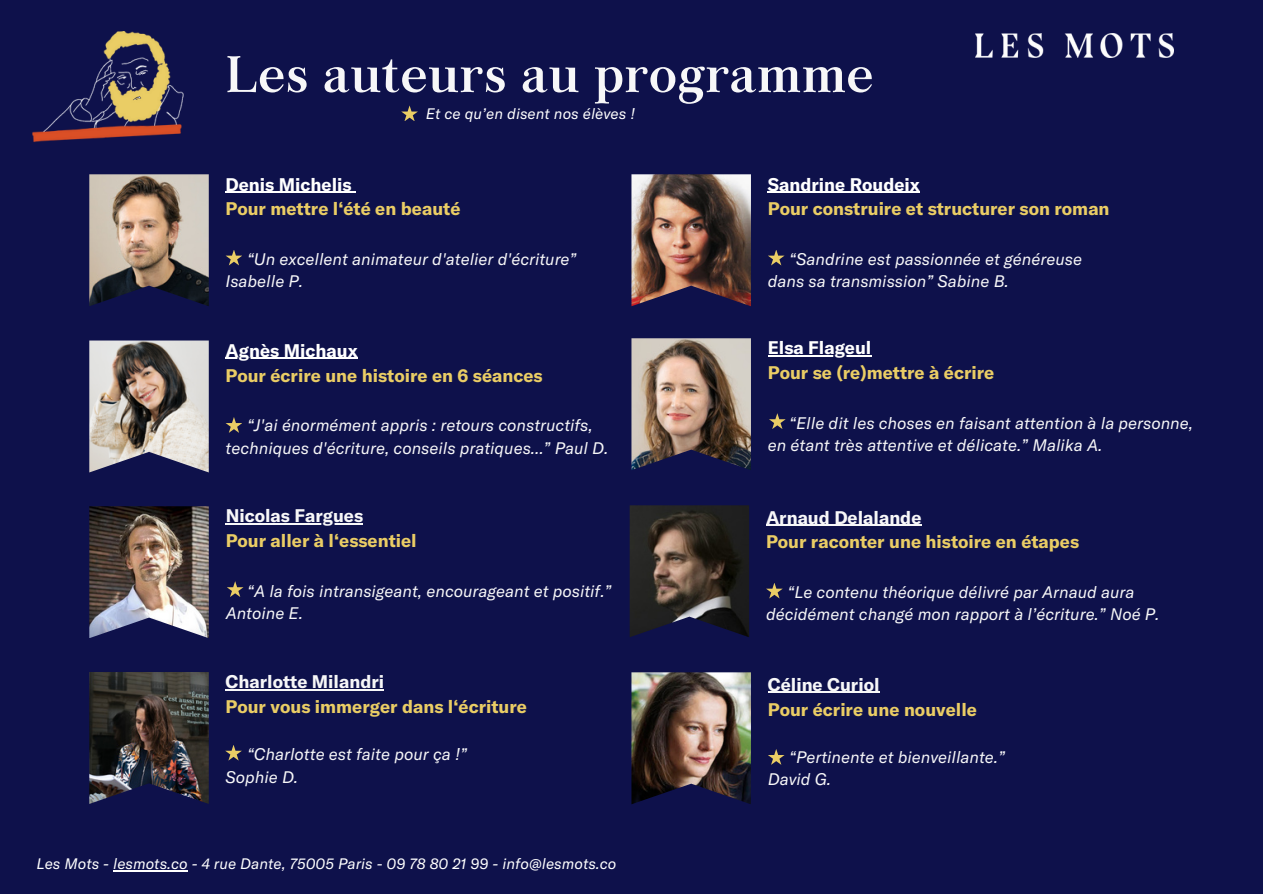
<style>
.page{position:relative;width:1263px;height:894px;background:#fff}
.page>*{position:absolute;margin:0;border:0;box-sizing:border-box;transform-origin:0 0}
.t1{font:600 51px "Archive Pro";color:#f7f7f8}
.t2{font:700 18px "GT America";color:#eacd65}
.t3{font:700 18px "GT America";color:#f7f7f8}
.t4{font:700 18px "GT America";color:#fff}
.t5{font:italic 16.5px/22.5px "GT America";color:#f7f7f8}
.t6{font:italic 15px "GT America";letter-spacing:.005em;color:#fff}
</style>
<div class="page">
<div style="left:0;top:0;width:1263px;height:893px;background:#0e114b"></div>
<img style="left:89px;top:174px;width:120px;height:132px">
<img style="left:631px;top:174px;width:120px;height:132px">
<img style="left:89px;top:340px;width:120px;height:132px">
<img style="left:631px;top:672px;width:120px;height:131px">
<img style="left:33px;top:32px;width:151px;height:110px">
<svg style="left:401px;top:105px;width:17px;height:16px"></svg>
<svg style="left:768px;top:749px;width:17px;height:15px"></svg>
<svg style="left:768px;top:250px;width:17px;height:15px"></svg>
<svg style="left:226px;top:417px;width:16px;height:16px"></svg>
<svg style="left:226px;top:250px;width:16px;height:15px"></svg>
<hr style="left:226px;top:191px;width:126px;height:2px;background:#fff">
<hr style="left:226px;top:358px;width:132px;height:1px;background:#fff">
<hr style="left:768px;top:191px;width:152px;height:2px;background:#fff">
<hr style="left:768px;top:691px;width:111px;height:1px;background:#f7f7f8">
<hr style="left:113px;top:870px;width:75px;height:1px;background:#fff">
<img style="left:975px;top:34px;width:198px;height:23px">
<img style="left:89px;top:506px;width:120px;height:131px">
<hr style="left:226px;top:523px;width:137px;height:1px;background:#f7f7f8">
<svg style="left:227px;top:581px;width:17px;height:16px"></svg>
<img style="left:631px;top:338px;width:120px;height:132px">
<hr style="left:768px;top:355px;width:103px;height:1px;background:#fff">
<svg style="left:769px;top:413px;width:17px;height:16px"></svg>
<img style="left:630px;top:505px;width:119px;height:132px">
<hr style="left:766px;top:524px;width:155px;height:1px;background:#f7f7f8">
<svg style="left:766px;top:583px;width:17px;height:15px"></svg>
<img style="left:89px;top:672px;width:120px;height:131px">
<hr style="left:226px;top:689px;width:158px;height:1px;background:#f7f7f8">
<svg style="left:225px;top:745px;width:17px;height:15px"></svg>
<h1 class="t1" style="left:225px;top:37px;width:650px">Les auteurs au programme</h1>
<p class="t6" style="left:426px;top:104px;width:211px">Et ce qu’en disent nos élèves !</p>
<p class="t4" style="left:226px;top:172px;width:128px">Denis Michelis</p>
<p class="t2" style="left:226px;top:197px;width:236px">Pour mettre l‘été en beauté</p>
<p class="t5" style="left:226px;top:247px;width:352px;text-indent:21px">“Un excellent animateur d'atelier d'écriture”<br>Isabelle P.</p>
<p class="t4" style="left:226px;top:338px;width:134px">Agnès Michaux</p>
<p class="t2" style="left:226px;top:363px;width:319px">Pour écrire une histoire en 6 séances</p>
<p class="t5" style="left:226px;top:413px;width:384px;text-align:center">“J'ai énormément appris : retours constructifs, techniques d'écriture, conseils pratiques...” Paul D.</p>
<p class="t3" style="left:226px;top:504px;width:139px">Nicolas Fargues</p>
<p class="t2" style="left:226px;top:529px;width:193px">Pour aller à l‘essentiel</p>
<p class="t5" style="left:226px;top:578px;width:387px;text-indent:21px">“A la fois intransigeant, encourageant et positif.”<br>Antoine E.</p>
<p class="t3" style="left:226px;top:670px;width:160px">Charlotte Milandri</p>
<p class="t2" style="left:226px;top:694px;width:303px">Pour vous immerger dans l‘écriture</p>
<p class="t5" style="left:226px;top:742px;width:243px;text-indent:21px">“Charlotte est faite pour ça !”<br>Sophie D.</p>
<p class="t6" style="left:37px;top:853px;width:581px">Les Mots - lesmots.co - 4 rue Dante, 75005 Paris - 09 78 80 21 99 - info@lesmots.co</p>
<p class="t4" style="left:768px;top:172px;width:154px">Sandrine Roudeix</p>
<p class="t2" style="left:768px;top:197px;width:343px">Pour construire et structurer son roman</p>
<p class="t5" style="left:768px;top:247px;width:316px;text-indent:21px">“Sandrine est passionnée et généreuse dans sa transmission” Sabine B.</p>
<p class="t4" style="left:768px;top:336px;width:105px">Elsa Flageul</p>
<p class="t2" style="left:768px;top:361px;width:228px">Pour se (re)mettre à écrire</p>
<p class="t5" style="left:768px;top:411px;width:427px;text-indent:21px">“Elle dit les choses en faisant attention à la personne, en étant très attentive et délicate.” Malika A.</p>
<p class="t3" style="left:766px;top:505px;width:157px">Arnaud Delalande</p>
<p class="t2" style="left:766px;top:530px;width:315px">Pour raconter une histoire en étapes</p>
<p class="t5" style="left:766px;top:580px;width:395px;text-align:center">“Le contenu théorique délivré par Arnaud aura décidément changé mon rapport à l’écriture.” Noé P.</p>
<p class="t3" style="left:768px;top:672px;width:113px">Céline Curiol</p>
<p class="t2" style="left:768px;top:697px;width:211px">Pour écrire une nouvelle</p>
<p class="t5" style="left:768px;top:744px;width:239px;text-indent:21px">“Pertinente et bienveillante.”<br>David G.</p>
</div>
